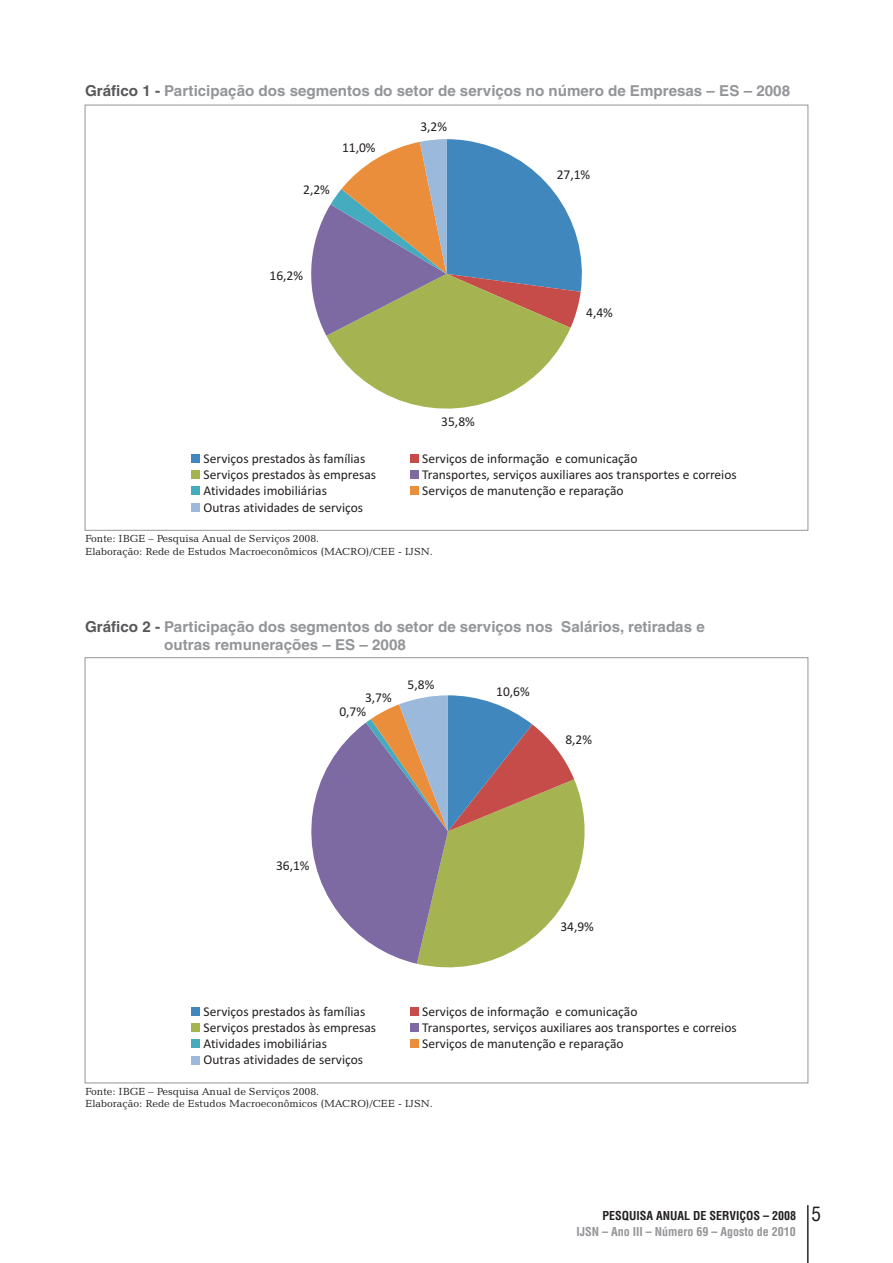
<style>
.page{position:relative;width:893px;height:1263px;background:#fff}
.page>*{position:absolute;margin:0;border:0;box-sizing:border-box;transform-origin:0 0}
.t1{font:700 15px/17.9px "Helvetica LT";color:#939598}
.t2{font:13.5px "Calibri";color:#231f20}
.t3{font:700 condensed 12px/15.9px "Helvetica LT";color:#939598}
.t4{font:10.5px/12.6px "Candida BT";color:#231f20}
.s1{color:#57585a}
.s2{color:#231f20}
.s3{font-weight:400;font-size:19.5px;color:#231f20}
</style>
<div class="page">
<hr style="left:807px;top:1205px;width:1px;height:58px;background:#231f20">
<div style="left:191px;top:454px;width:9px;height:9px;background:#4087bd"></div>
<div style="left:410px;top:454px;width:9px;height:9px;background:#c64c4a"></div>
<div style="left:191px;top:470px;width:9px;height:9px;background:#a5b451"></div>
<div style="left:410px;top:470px;width:9px;height:9px;background:#7d6aa3"></div>
<div style="left:191px;top:486px;width:9px;height:9px;background:#45abbf"></div>
<div style="left:410px;top:486px;width:9px;height:9px;background:#eb8e3b"></div>
<div style="left:191px;top:503px;width:8px;height:9px;background:#9bb9da"></div>
<div style="left:191px;top:1007px;width:9px;height:8px;background:#4087bd"></div>
<div style="left:410px;top:1007px;width:9px;height:8px;background:#c64c4a"></div>
<div style="left:191px;top:1023px;width:9px;height:8px;background:#a5b451"></div>
<div style="left:410px;top:1023px;width:9px;height:8px;background:#7d6aa3"></div>
<div style="left:191px;top:1039px;width:9px;height:8px;background:#45abbf"></div>
<div style="left:410px;top:1039px;width:9px;height:8px;background:#eb8e3b"></div>
<div style="left:191px;top:1056px;width:8px;height:8px;background:#9bb9da"></div>
<svg style="left:311px;top:139px;width:271px;height:270px"></svg>
<svg style="left:311px;top:695px;width:274px;height:273px"></svg>
<p class="t1" style="left:85px;top:83px;width:706px"><span class="s1">Gráfico 1 -</span> Participação dos segmentos do setor de serviços no número de Empresas – ES – 2008</p>
<p class="t2" style="left:303px;top:184px;width:28px">2,2%</p>
<p class="t2" style="left:342px;top:142px;width:35px">11,0%</p>
<p class="t2" style="left:270px;top:270px;width:35px">16,2%</p>
<p class="t2" style="left:420px;top:121px;width:28px">3,2%</p>
<p class="t2" style="left:441px;top:416px;width:35px">35,8%</p>
<p class="t2" style="left:557px;top:169px;width:35px">27,1%</p>
<p class="t2" style="left:586px;top:306px;width:28px">4,4%</p>
<p class="t2" style="left:204px;top:453px;width:163px">Serviços prestados às famílias</p>
<p class="t2" style="left:422px;top:453px;width:217px">Serviços de informação e comunicação</p>
<p class="t2" style="left:204px;top:469px;width:174px">Serviços prestados às empresas</p>
<p class="t2" style="left:422px;top:469px;width:316px">Transportes, serviços auxiliares aos transportes e correios</p>
<p class="t2" style="left:204px;top:485px;width:125px">Atividades imobiliárias</p>
<p class="t2" style="left:422px;top:485px;width:203px">Serviços de manutenção e reparação</p>
<p class="t2" style="left:204px;top:501px;width:161px">Outras atividades de serviços</p>
<p class="t4" style="left:85px;top:533px;width:349px">Fonte: IBGE – Pesquisa Anual de Serviços 2008.<br>Elaboração: Rede de Estudos Macroeconômicos (MACRO)/CEE - IJSN.</p>
<p class="t1" style="left:164px;top:619px;width:542px;text-indent:-79px"><span class="s1">Gráfico 2 -</span> Participação dos segmentos do setor de serviços nos Salários, retiradas e outras remunerações – ES – 2008</p>
<p class="t2" style="left:365px;top:692px;width:28px">3,7%</p>
<p class="t2" style="left:339px;top:706px;width:28px">0,7%</p>
<p class="t2" style="left:408px;top:679px;width:28px">5,8%</p>
<p class="t2" style="left:276px;top:860px;width:35px">36,1%</p>
<p class="t2" style="left:496px;top:686px;width:35px">10,6%</p>
<p class="t2" style="left:565px;top:734px;width:28px">8,2%</p>
<p class="t2" style="left:560px;top:921px;width:35px">34,9%</p>
<p class="t2" style="left:204px;top:1005px;width:163px">Serviços prestados às famílias</p>
<p class="t2" style="left:422px;top:1005px;width:217px">Serviços de informação e comunicação</p>
<p class="t2" style="left:204px;top:1021px;width:174px">Serviços prestados às empresas</p>
<p class="t2" style="left:422px;top:1021px;width:316px">Transportes, serviços auxiliares aos transportes e correios</p>
<p class="t2" style="left:204px;top:1037px;width:125px">Atividades imobiliárias</p>
<p class="t2" style="left:422px;top:1037px;width:203px">Serviços de manutenção e reparação</p>
<p class="t2" style="left:204px;top:1054px;width:161px">Outras atividades de serviços</p>
<p class="t4" style="left:85px;top:1086px;width:349px">Fonte: IBGE – Pesquisa Anual de Serviços 2008.<br>Elaboração: Rede de Estudos Macroeconômicos (MACRO)/CEE - IJSN.</p>
<p class="t3" style="left:577px;top:1209px;width:246px;text-indent:26px"><span class="s2">PESQUISA ANUAL DE SERVIÇOS – 2008</span> <span class="s3">5<br></span>IJSN – Ano III – Número 69 – Agosto de 2010</p>
</div>
